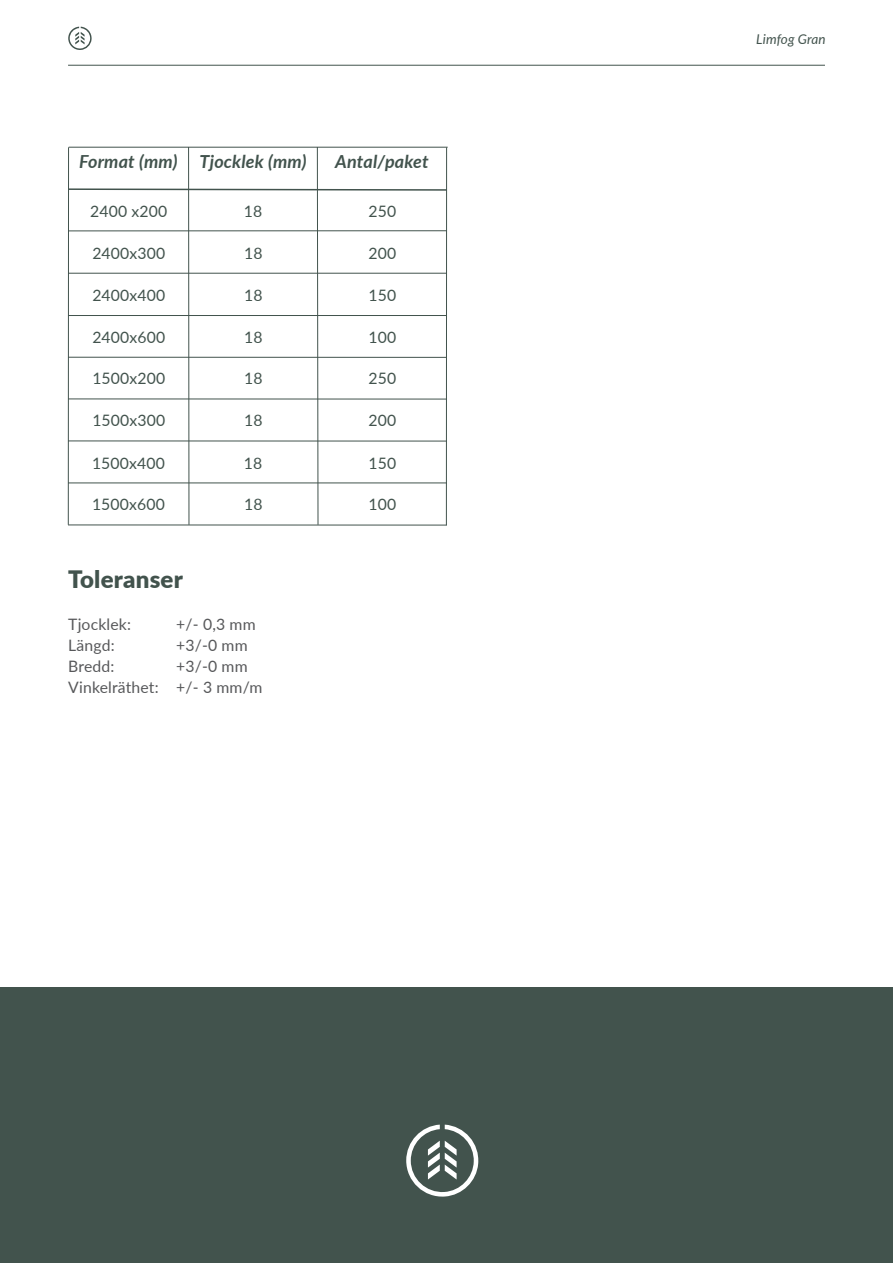
<style>
.page{position:relative;width:893px;height:1263px;background:#fff}
.page>*{position:absolute;margin:0;border:0;box-sizing:border-box;transform-origin:0 0}
.RUBRIKER{font:900 24px "Lato";letter-spacing:.01em;color:#42534d}
.RUBRIKER_TABELL{font:italic 700 18px "Lato";letter-spacing:.01em;color:#42534d}
.BRÖD_TABELL{font:15.75px "Lato";letter-spacing:.01em;color:#42534d}
.BRÖDTEXT{font:15.75px "Lato";letter-spacing:.01em;color:#57585a}
.SIDHUVUD_PRODUKTNAMN{font:italic 13.5px "Lato";letter-spacing:.005em;color:#42534d}
</style>
<div class="page">
<div style="left:0;top:987px;width:893px;height:276px;background:#42534d"></div>
<svg style="left:406px;top:1124px;width:73px;height:73px"></svg>
<hr style="left:68px;top:525px;width:379px;height:1px;background:#42534d">
<svg style="left:67px;top:148px;width:381px;height:377px"></svg>
<hr style="left:68px;top:147px;width:1px;height:378px;background:#42534d">
<hr style="left:446px;top:147px;width:1px;height:378px;background:#42534d">
<svg style="left:68px;top:27px;width:24px;height:23px"></svg>
<hr style="left:68px;top:65px;width:757px;height:1px;background:#42534d">
<hr style="left:188px;top:147px;width:1px;height:378px;background:#42534d">
<hr style="left:69px;top:147px;width:379px;height:1px;background:#42534d">
<p class="RUBRIKER_TABELL" style="left:79px;top:148px;width:100px">Format (mm)</p>
<p class="RUBRIKER_TABELL" style="left:200px;top:148px;width:109px">Tjocklek (mm)</p>
<p class="RUBRIKER_TABELL" style="left:335px;top:148px;width:95px">Antal/paket</p>
<p class="BRÖD_TABELL" style="left:90px;top:200px;width:79px">2400 x200</p>
<p class="BRÖD_TABELL" style="left:244px;top:200px;width:20px">18</p>
<p class="BRÖD_TABELL" style="left:369px;top:200px;width:29px">250</p>
<p class="BRÖD_TABELL" style="left:92px;top:242px;width:74px">2400x300</p>
<p class="BRÖD_TABELL" style="left:92px;top:284px;width:74px">2400x400</p>
<p class="BRÖD_TABELL" style="left:92px;top:326px;width:74px">2400x600</p>
<p class="BRÖD_TABELL" style="left:92px;top:367px;width:74px">1500x200</p>
<p class="BRÖD_TABELL" style="left:92px;top:409px;width:74px">1500x300</p>
<p class="BRÖD_TABELL" style="left:92px;top:451px;width:74px">1500x400</p>
<p class="BRÖD_TABELL" style="left:92px;top:493px;width:74px">1500x600</p>
<p class="BRÖD_TABELL" style="left:244px;top:242px;width:20px">18</p>
<p class="BRÖD_TABELL" style="left:369px;top:242px;width:29px">200</p>
<p class="BRÖD_TABELL" style="left:244px;top:284px;width:20px">18</p>
<p class="BRÖD_TABELL" style="left:369px;top:284px;width:29px">150</p>
<p class="BRÖD_TABELL" style="left:244px;top:326px;width:20px">18</p>
<p class="BRÖD_TABELL" style="left:369px;top:326px;width:29px">100</p>
<p class="BRÖD_TABELL" style="left:244px;top:367px;width:20px">18</p>
<p class="BRÖD_TABELL" style="left:369px;top:367px;width:29px">250</p>
<p class="BRÖD_TABELL" style="left:244px;top:409px;width:20px">18</p>
<p class="BRÖD_TABELL" style="left:369px;top:409px;width:29px">200</p>
<p class="BRÖD_TABELL" style="left:244px;top:451px;width:20px">18</p>
<p class="BRÖD_TABELL" style="left:369px;top:451px;width:29px">150</p>
<p class="BRÖD_TABELL" style="left:244px;top:493px;width:20px">18</p>
<p class="BRÖD_TABELL" style="left:369px;top:493px;width:29px">100</p>
<p class="RUBRIKER" style="left:68px;top:561px;width:116px">Toleranser</p>
<p class="BRÖDTEXT" style="left:68px;top:613px;width:64px">Tjocklek:</p>
<p class="BRÖDTEXT" style="left:176px;top:613px;width:81px">+/- 0,3 mm</p>
<p class="BRÖDTEXT" style="left:68px;top:634px;width:48px">Längd:</p>
<p class="BRÖDTEXT" style="left:176px;top:634px;width:73px">+3/-0 mm</p>
<p class="BRÖDTEXT" style="left:68px;top:655px;width:48px">Bredd:</p>
<p class="BRÖDTEXT" style="left:176px;top:655px;width:73px">+3/-0 mm</p>
<p class="BRÖDTEXT" style="left:68px;top:676px;width:196px">Vinkelräthet: +/- 3 mm/m</p>
<p class="SIDHUVUD_PRODUKTNAMN" style="left:756px;top:29px;width:71px">Limfog Gran</p>
</div>
